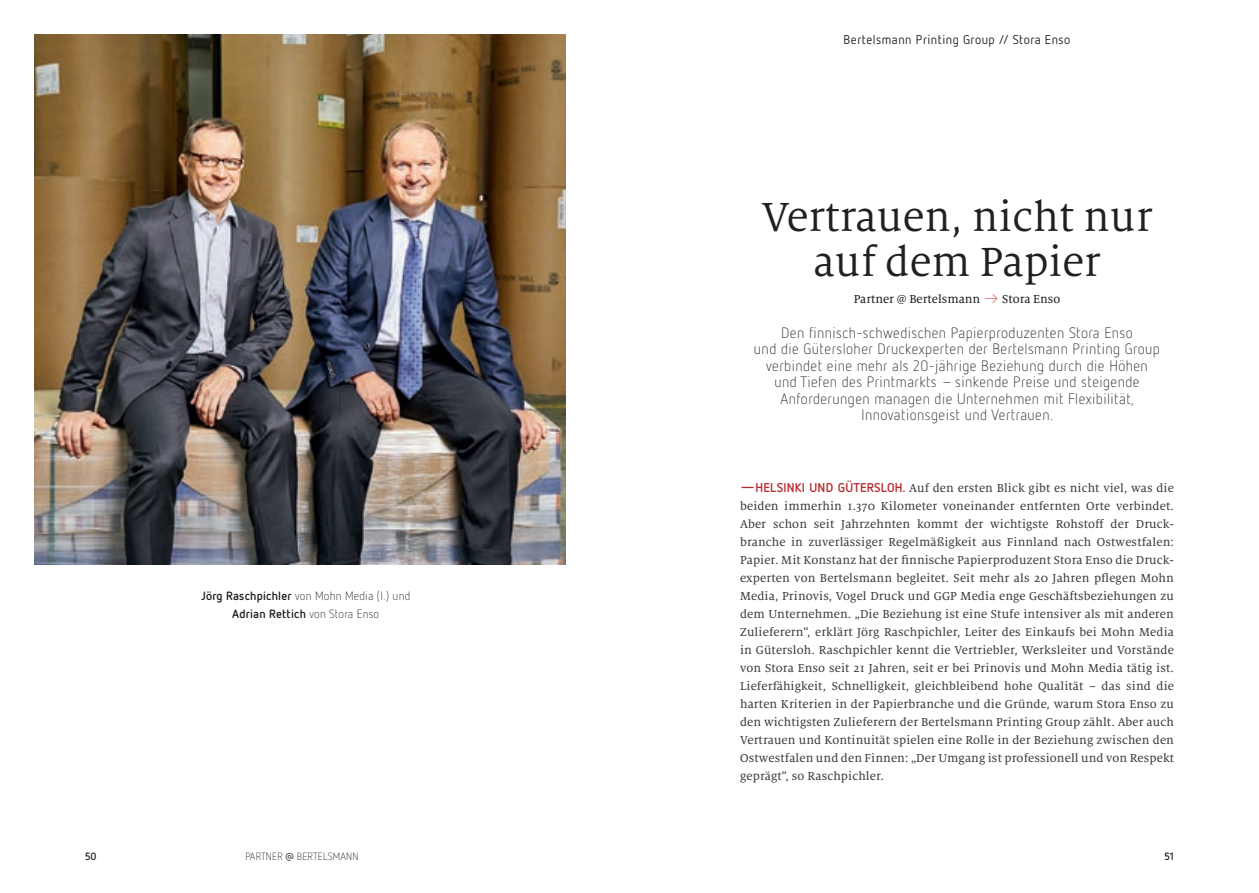
<style>
.page{position:relative;width:1259px;height:893px;background:#fff}
.page>*{position:absolute;margin:0;border:0;box-sizing:border-box;transform-origin:0 0}
.Head{font:45px/45px "Milo Serif OT";color:#231f20;text-align:center}
.Vorspann_Netto_10_11{font:300 15px/16.5px "Netto OT";letter-spacing:.03em;color:#231f20;text-align:center}
.Lauftext_Einzug{font:12.75px/18px "Milo Serif OT Text";letter-spacing:.01em;color:#3e3e3f;text-align:justify}
.t1{font:12.75px "Netto OT";letter-spacing:.04em;color:#231f20}
.t2{font:12.75px "Milo Serif OT Text";color:#231f20}
.BU_standard{font:300 12px/18px "Netto OT";letter-spacing:.02em;color:#231f20;text-align:center}
.t3{font:300 10.5px "Netto OT";letter-spacing:.02em;color:#231f20}
.t4{font:700 10.5px "Netto OT";color:#231f20}
.s1{font-weight:700}
.s2{font-family:"Netto OT";font-weight:300;color:#d1232a}
.s3{font-family:"Netto OT";font-weight:700;color:#b72b2f}
.s4{font-family:"Antipasto";font-weight:400}
</style>
<div class="page">
<img style="left:34px;top:34px;width:532px;height:530px">
<p class="t1" style="left:843px;top:32px;width:228px">Bertelsmann Printing Group // Stora Enso</p>
<p class="BU_standard" style="left:201px;top:587px;width:211px"><span class="s1">Jörg Raschpichler</span> von Mohn Media (l.) und<br><span class="s1">Adrian Rettich</span> von Stora Enso</p>
<p class="Head" style="left:761px;top:196px;width:392px">Vertrauen, nicht nur auf dem Papier</p>
<p class="t2" style="left:853px;top:293px;width:208px">Partner @ Bertelsmann <span class="s2">→</span> Stora Enso</p>
<p class="Vorspann_Netto_10_11" style="left:754px;top:324px;width:408px">Den finnisch-schwedischen Papierproduzenten Stora Enso<br>und die Gütersloher Druckexperten der Bertelsmann Printing Group verbindet eine mehr als 20-jährige Beziehung durch die Höhen und Tiefen des Printmarkts – sinkende Preise und steigende Anforderungen managen die Unternehmen mit Flexibilität, Innovationsgeist und Vertrauen.</p>
<p class="Lauftext_Einzug" style="left:740px;top:479px;width:435px"><span class="s3">—HELSINKI UND GÜTERSLOH.</span> Auf den ersten Blick gibt es nicht viel, was die beiden immerhin 1.370 Kilometer voneinander entfernten Orte verbindet.<br>Aber schon seit Jahrzehnten kommt der wichtigste Rohstoff der Druck&shy;branche in zuverlässiger Regelmäßigkeit aus Finnland nach Ostwestfalen:<br>Papier. Mit Konstanz hat der finnische Papierproduzent Stora Enso die Druck&shy;experten von Bertelsmann begleitet. Seit mehr als 20 Jahren pflegen Mohn Media, Prinovis, Vogel Druck und GGP Media enge Geschäftsbeziehungen zu dem Unternehmen. „Die Beziehung ist eine Stufe intensiver als mit anderen Zulieferern“, erklärt Jörg Raschpichler, Leiter des Einkaufs bei Mohn Media in Gütersloh. Raschpichler kennt die Vertriebler, Werksleiter und Vorstände von Stora Enso seit 21 Jahren, seit er bei Prinovis und Mohn Media tätig ist.<br>Lieferfähigkeit, Schnelligkeit, gleichbleibend hohe Qualität – das sind die harten Kriterien in der Papierbranche und die Gründe, warum Stora Enso zu den wichtigsten Zulieferern der Bertelsmann Printing Group zählt. Aber auch Vertrauen und Kontinuität spielen eine Rolle in der Beziehung zwischen den Ostwestfalen und den Finnen: „Der Umgang ist professionell und von Respekt geprägt“, so Raschpichler.</p>
<p class="t4" style="left:85px;top:850px;width:13px">50</p>
<p class="t3" style="left:245px;top:850px;width:115px">PARTNER <span class="s4">@</span> BERTELSMANN</p>
<p class="t4" style="left:1164px;top:850px;width:11px">51</p>
</div>
